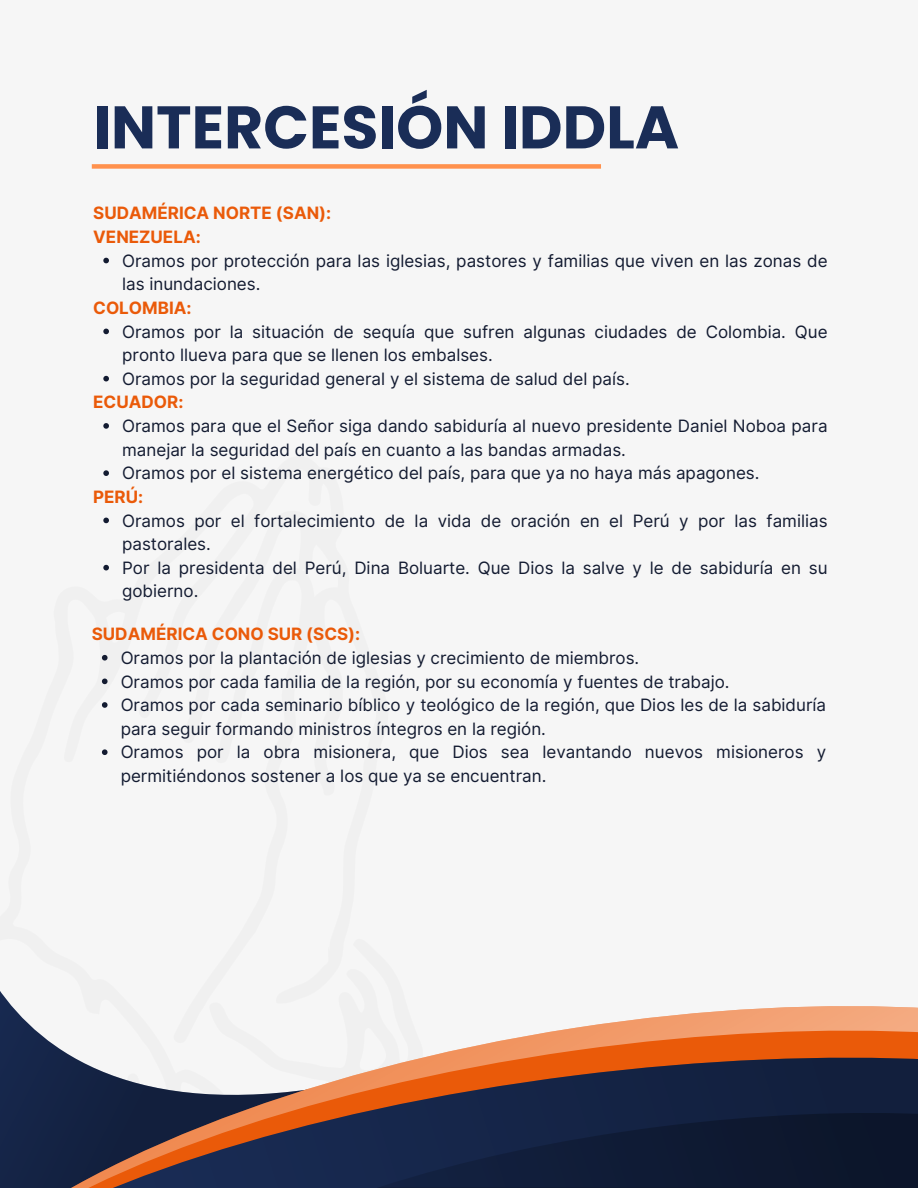
<style>
.page{position:relative;width:918px;height:1188px;background:#f6f6f6}
.page>*{position:absolute;margin:0;border:0;box-sizing:border-box;transform-origin:0 0}
.t1{font:700 60px "Poppins";color:#1a2d57}
.t2{font:16.95px/23.7px "Inter";color:#131b31}
.t3{font:700 16.95px/23.7px "Inter";color:#ea5a09}
</style>
<div class="page">
<svg style="left:0;top:1006px;width:918px;height:21px"></svg>
<svg style="left:0;top:1027px;width:918px;height:28px"></svg>
<svg style="left:0;top:1057px;width:918px;height:131px;background:#5f4d54"></svg>
<svg style="left:191px;top:1113px;width:727px;height:75px;background:#1e233b"></svg>
<div style="left:92px;top:164px;width:509px;height:5px;background:#ff914d"></div>
<svg style="left:103px;top:258px;width:6px;height:5px"></svg>
<svg style="left:103px;top:329px;width:6px;height:5px"></svg>
<svg style="left:103px;top:376px;width:6px;height:5px"></svg>
<svg style="left:103px;top:423px;width:6px;height:6px"></svg>
<svg style="left:103px;top:470px;width:6px;height:6px"></svg>
<svg style="left:103px;top:518px;width:6px;height:5px"></svg>
<svg style="left:103px;top:565px;width:6px;height:5px"></svg>
<svg style="left:102px;top:655px;width:6px;height:6px"></svg>
<svg style="left:102px;top:679px;width:6px;height:5px"></svg>
<svg style="left:102px;top:702px;width:6px;height:6px"></svg>
<svg style="left:102px;top:749px;width:6px;height:6px"></svg>
<h1 class="t1" style="left:93px;top:85px;width:587px">INTERCESIÓN IDDLA</h1>
<p class="t3" style="left:93px;top:201px;width:240px">SUDAMÉRICA NORTE (SAN):<br>VENEZUELA:</p>
<p class="t2" style="left:122px;top:249px;width:707px">Oramos por protección para las iglesias, pastores y familias que viven en las zonas de las inundaciones.</p>
<p class="t3" style="left:93px;top:296px;width:100px">COLOMBIA:</p>
<p class="t2" style="left:122px;top:320px;width:707px">Oramos por la situación de sequía que sufren algunas ciudades de Colombia. Que pronto llueva para que se llenen los embalses.<br>Oramos por la seguridad general y el sistema de salud del país.</p>
<p class="t3" style="left:93px;top:390px;width:92px">ECUADOR:</p>
<p class="t2" style="left:122px;top:414px;width:707px">Oramos para que el Señor siga dando sabiduría al nuevo presidente Daniel Noboa para manejar la seguridad del país en cuanto a las bandas armadas.<br>Oramos por el sistema energético del país, para que ya no haya más apagones.</p>
<p class="t3" style="left:93px;top:485px;width:52px">PERÚ:</p>
<p class="t2" style="left:122px;top:509px;width:707px">Oramos por el fortalecimiento de la vida de oración en el Perú y por las familias pastorales.<br>Por la presidenta del Perú, Dina Boluarte. Que Dios la salve y le de sabiduría en su gobierno.</p>
<p class="t3" style="left:92px;top:622px;width:270px">SUDAMÉRICA CONO SUR (SCS):</p>
<p class="t2" style="left:121px;top:646px;width:707px">Oramos por la plantación de iglesias y crecimiento de miembros.<br>Oramos por cada familia de la región, por su economía y fuentes de trabajo.<br>Oramos por cada seminario bíblico y teológico de la región, que Dios les de la sabiduría para seguir formando ministros íntegros en la región.<br>Oramos por la obra misionera, que Dios sea levantando nuevos misioneros y permitiéndonos sostener a los que ya se encuentran.</p>
</div>
